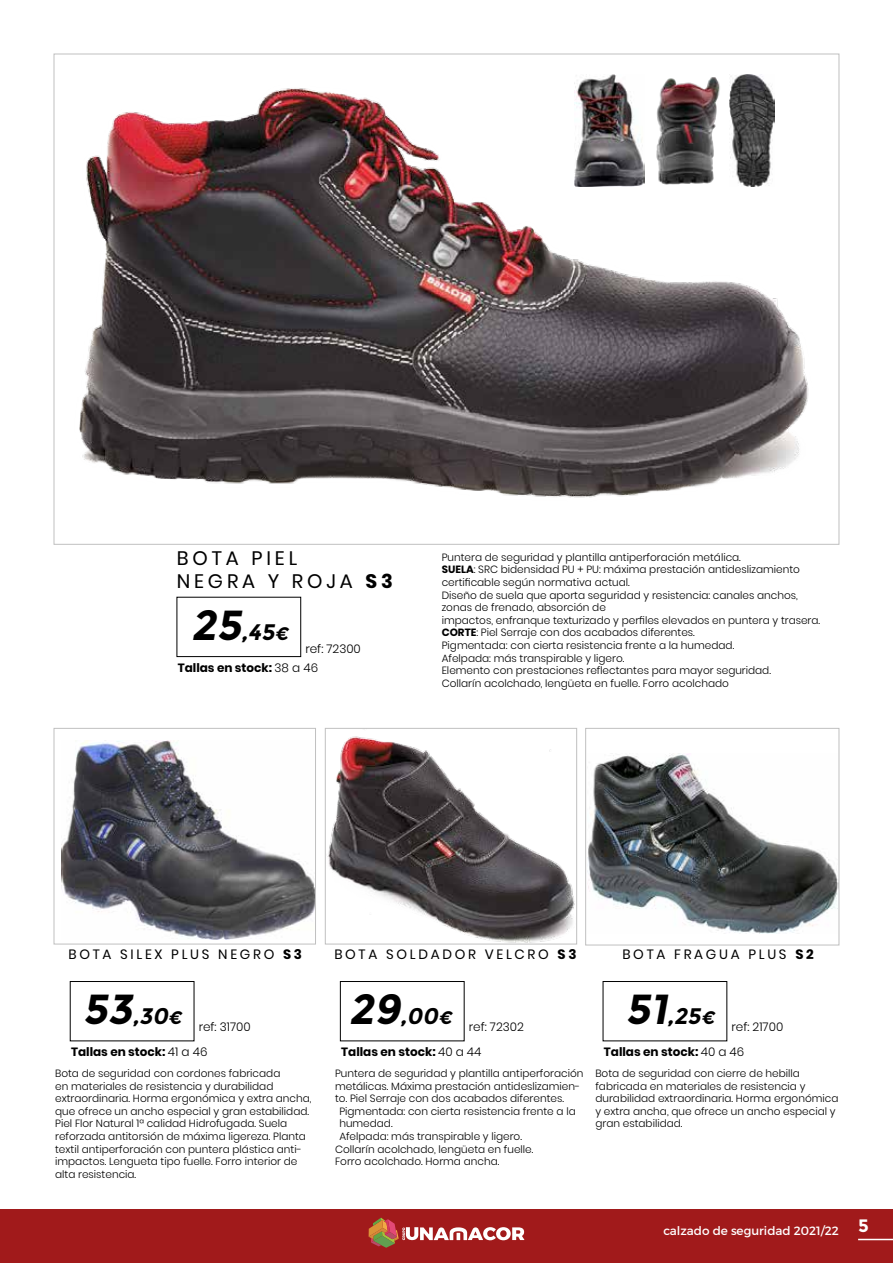
<style>
.page{position:relative;width:893px;height:1263px;background:#fff}
.page>*{position:absolute;margin:0;border:0;box-sizing:border-box;transform-origin:0 0}
.t1{font:italic 700 22.5px "Montserrat";color:#000}
.t2{font:19.5px/23.4px "Poppins";letter-spacing:.2em;color:#000}
.t3{font:13.5px "Poppins";letter-spacing:.2em;color:#000}
.t4{font:700 12px "Poppins";color:#000}
.t5{font:300 12px "Poppins";color:#000}
.t6{font:12px "Montserrat";color:#fff}
.t7{font:300 10.5px/12.6px "Poppins";color:#000}
.s1{font-weight:700}
.s2{font-size:42px}
.s3{font-size:18px}
.s4{font-weight:300}
</style>
<div class="page">
<div style="left:0;top:1209px;width:893px;height:54px;background:#a11a1b"></div>
<hr style="left:858px;top:1239px;width:35px;height:1px;background:#fff">
<svg style="left:369px;top:1217px;width:155px;height:31px"></svg>
<img style="left:79px;top:88px;width:730px;height:410px">
<div style="left:177px;top:597px;width:124px;height:60px;border:1px solid #000"></div>
<div style="left:70px;top:981px;width:124px;height:60px;border:1px solid #000"></div>
<div style="left:340px;top:981px;width:124px;height:60px;border:1px solid #000"></div>
<div style="left:603px;top:981px;width:124px;height:60px;border:1px solid #000"></div>
<img style="left:574px;top:74px;width:71px;height:113px">
<img style="left:652px;top:74px;width:122px;height:113px">
<img style="left:327px;top:736px;width:248px;height:206px">
<div style="left:325px;top:728px;width:252px;height:216px;border:1px solid #c0c0c0"></div>
<img style="left:62px;top:741px;width:252px;height:199px">
<div style="left:54px;top:728px;width:262px;height:216px;border:1px solid #c0c0c0"></div>
<img style="left:587px;top:754px;width:250px;height:179px">
<div style="left:585px;top:728px;width:254px;height:217px;border:1px solid #c0c0c0"></div>
<h2 class="t2" style="left:177px;top:546px;width:218px">BOTA PIEL<br>NEGRA Y ROJA <span class="s1">S3</span></h2>
<h1 class="t1" style="left:191px;top:618px;width:103px"><span class="s2">25</span>,45<span class="s3">€</span></h1>
<p class="t5" style="left:305px;top:642px;width:57px">ref: 72300</p>
<p class="t4" style="left:178px;top:661px;width:142px">Tallas en stock: <span class="s4">38 a 46</span></p>
<p class="t7" style="left:442px;top:551px;width:380px">Puntera de seguridad y plantilla antiperforación metálica.<br><span class="s1">SUELA</span>: SRC bidensidad PU + PU: máxima prestación antideslizamiento certificable según normativa actual.<br>Diseño de suela que aporta seguridad y resistencia: canales anchos, zonas de frenado, absorción de<br>impactos, enfranque texturizado y perfiles elevados en puntera y trasera.<br><span class="s1">CORTE</span>: Piel Serraje con dos acabados diferentes.<br>Pigmentada: con cierta resistencia frente a la humedad.<br>Afelpada: más transpirable y ligero.<br>Elemento con prestaciones reflectantes para mayor seguridad.<br>Collarín acolchado, lengüeta en fuelle. Forro acolchado</p>
<p class="t3" style="left:69px;top:947px;width:235px">BOTA SILEX PLUS NEGRO <span class="s1">S3</span></p>
<p class="t3" style="left:334px;top:947px;width:244px">BOTA SOLDADOR VELCRO <span class="s1">S3</span></p>
<p class="t3" style="left:622px;top:947px;width:193px">BOTA FRAGUA PLUS <span class="s1">S2</span></p>
<h1 class="t1" style="left:83px;top:1003px;width:104px"><span class="s2">53</span>,30<span class="s3">€</span></h1>
<h1 class="t1" style="left:348px;top:1003px;width:109px"><span class="s2">29</span>,00<span class="s3">€</span></h1>
<h1 class="t1" style="left:625px;top:1003px;width:95px"><span class="s2">51</span>,25<span class="s3">€</span></h1>
<p class="t5" style="left:199px;top:1020px;width:53px">ref: 31700</p>
<p class="t5" style="left:469px;top:1020px;width:57px">ref: 72302</p>
<p class="t5" style="left:731px;top:1020px;width:53px">ref: 21700</p>
<p class="t4" style="left:71px;top:1045px;width:138px">Tallas en stock: <span class="s4">41 a 46</span></p>
<p class="t4" style="left:341px;top:1045px;width:142px">Tallas en stock: <span class="s4">40 a 44</span></p>
<p class="t4" style="left:604px;top:1045px;width:142px">Tallas en stock: <span class="s4">40 a 46</span></p>
<p class="t7" style="left:55px;top:1067px;width:258px">Bota de seguridad con cordones fabricada<br>en materiales de resistencia y durabilidad extraordinaria. Horma ergonómica y extra ancha, que ofrece un ancho especial y gran estabilidad.<br>Piel Flor Natural 1ª calidad Hidrofugada. Suela reforzada antitorsión de máxima ligereza. Planta textil antiperforación con puntera plástica anti&shy;impactos. Lengueta tipo fuelle. Forro interior de alta resistencia.</p>
<p class="t7" style="left:335px;top:1067px;width:250px">Puntera de seguridad y plantilla antiperforación</p>
<p class="t7" style="left:335px;top:1080px;width:247px">metálicas. Máxima prestación antideslizamien-</p>
<p class="t7" style="left:335px;top:1092px;width:230px">to. Piel Serraje con dos acabados diferentes.</p>
<p class="t7" style="left:339px;top:1105px;width:238px">Pigmentada: con cierta resistencia frente a la</p>
<p class="t7" style="left:339px;top:1117px;width:55px">humedad.</p>
<p class="t7" style="left:339px;top:1130px;width:184px">Afelpada: más transpirable y ligero.</p>
<p class="t7" style="left:335px;top:1143px;width:200px">Collarín acolchado, lengüeta en fuelle.</p>
<p class="t7" style="left:335px;top:1155px;width:166px">Forro acolchado. Horma ancha.</p>
<p class="t7" style="left:595px;top:1067px;width:245px">Bota de seguridad con cierre de hebilla fabricada en materiales de resistencia y durabilidad extraordinaria. Horma ergonómica y extra ancha, que ofrece un ancho especial y gran estabilidad.</p>
<p class="t6" style="left:663px;top:1223px;width:207px">calzado de seguridad 2021/22 <sup>5</sup></p>
</div>
